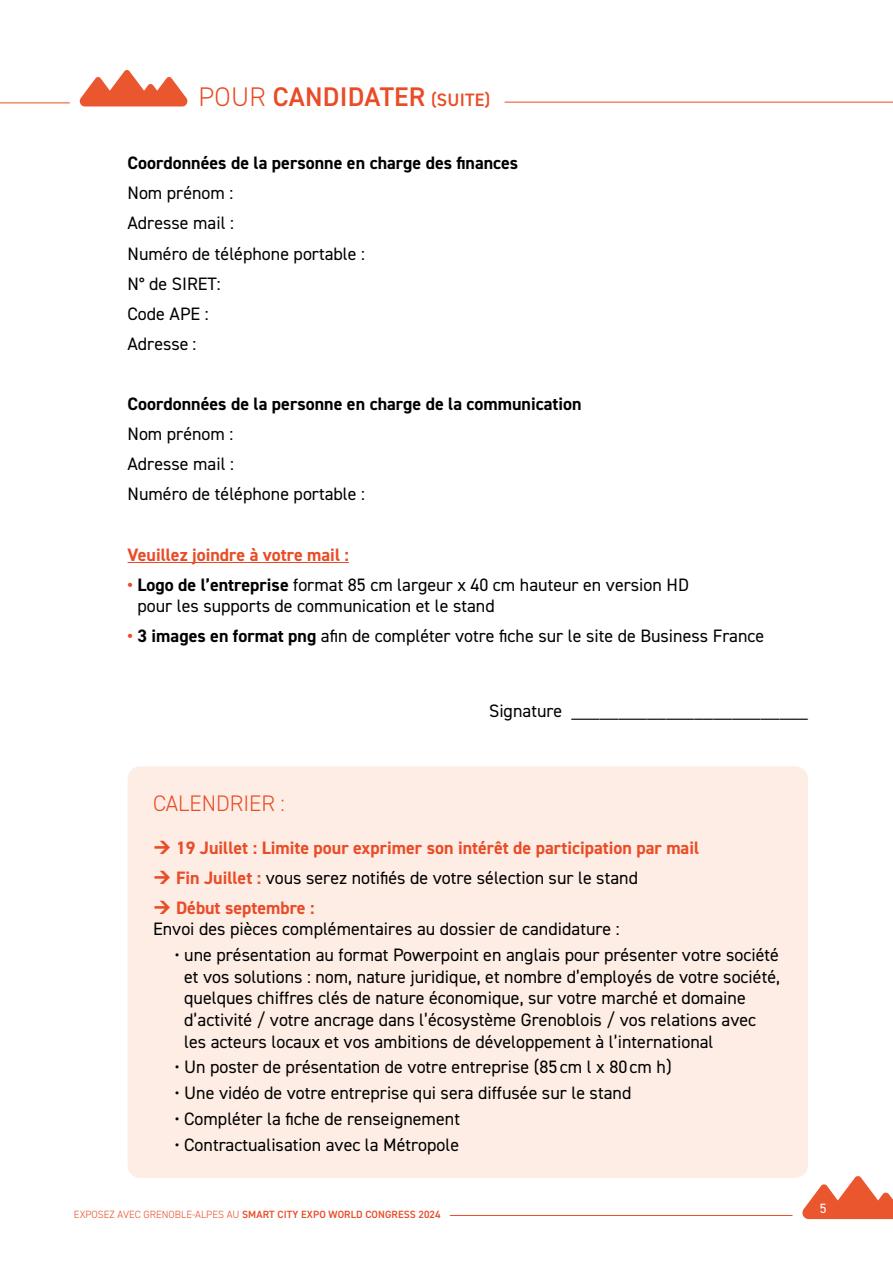
<style>
.page{position:relative;width:893px;height:1263px;background:#fff}
.page>*{position:absolute;margin:0;border:0;box-sizing:border-box;transform-origin:0 0}
.t1{font:600 27px "DIN2014";letter-spacing:.01em;color:#e94c26}
.t2{font:300 22.5px "DIN2014";color:#e94c26}
.t3{font:18px/30.2px "DIN2014";color:#000}
.t4{font:700 18px/30.2px "DIN2014";color:#e94c26}
.t5{font:700 18px "DIN2014";color:#000}
.t6{font:13.5px "DIN2014";color:#fff}
.t7{font:600 10.5px "DIN2014";letter-spacing:.01em;color:#e94c26}
.s1{font-weight:300}
.s2{font-size:18px}
.s3{font-weight:700;color:#e94c26}
.s4{font-weight:700}
.s5{font-weight:400;color:#000}
</style>
<div class="page">
<hr style="left:450px;top:1215px;width:342px;height:1px;background:#e94c26">
<svg style="left:802px;top:1176px;width:91px;height:43px"></svg>
<hr style="left:0;top:102px;width:70px;height:1px;background:#e94c26">
<hr style="left:505px;top:102px;width:388px;height:1px;background:#e94c26">
<svg style="left:79px;top:70px;width:109px;height:36px"></svg>
<hr style="left:128px;top:562px;width:221px;height:1px;background:#e94c26">
<div style="left:128px;top:766px;width:680px;height:412px;background:#fdede4;border-radius:13px"></div>
<h1 class="t1" style="left:199px;top:79px;width:293px"><span class="s1">POUR</span> CANDIDATER <span class="s2">(SUITE)</span></h1>
<p class="t5" style="left:128px;top:151px;width:392px">Coordonnées de la personne en charge des finances</p>
<p class="t3" style="left:128px;top:178px;width:239px">Nom prénom :<br>Adresse mail :<br>Numéro de téléphone portable :<br>N° de SIRET:<br>Code APE :<br>Adresse :</p>
<p class="t5" style="left:128px;top:392px;width:455px">Coordonnées de la personne en charge de la communication</p>
<p class="t3" style="left:128px;top:419px;width:239px">Nom prénom :<br>Adresse mail :<br>Numéro de téléphone portable :</p>
<p class="t4" style="left:128px;top:539px;width:223px">Veuillez joindre à votre mail :</p>
<p class="t3" style="left:137px;top:573px;width:553px;line-height:21.6px;text-indent:-10px"><span class="s3">•</span> <span class="s4">Logo de l’entreprise</span> format 85 cm largeur x 40 cm hauteur en version HD pour les supports de communication et le stand</p>
<p class="t3" style="left:128px;top:621px;width:638px"><span class="s3">•</span> <span class="s4">3 images en format png</span> afin de compléter votre fiche sur le site de Business France</p>
<p class="t3" style="left:489px;top:696px;width:320px">Signature _________________________</p>
<p class="t2" style="left:153px;top:789px;width:133px">CALENDRIER :</p>
<p class="t4" style="left:176px;top:832px;width:525px">19 Juillet : Limite pour exprimer son intérêt de participation par mail<br>Fin Juillet : <span class="s5">vous serez notifiés de votre sélection sur le stand<br></span>Début septembre :</p>
<p class="t3" style="left:153px;top:914px;width:468px">Envoi des pièces complémentaires au dossier de candidature :</p>
<p class="t3" style="left:184px;top:944px;width:597px;line-height:21.6px;text-indent:-10px">• une présentation au format Powerpoint en anglais pour présenter votre société et vos solutions : nom, nature juridique, et nombre d’employés de votre société, quelques chiffres clés de nature économique, sur votre marché et domaine d’activité / votre ancrage dans l’écosystème Grenoblois / vos relations avec les acteurs locaux et vos ambitions de développement à l’international</p>
<p class="t3" style="left:174px;top:1052px;width:499px">• Un poster de présentation de votre entreprise (85 cm l x 80cm h)</p>
<p class="t3" style="left:174px;top:1078px;width:458px">• Une vidéo de votre entreprise qui sera diffusée sur le stand</p>
<p class="t3" style="left:174px;top:1103px;width:287px">• Compléter la fiche de renseignement</p>
<p class="t3" style="left:174px;top:1129px;width:286px">• Contractualisation avec la Métropole</p>
<p class="t7" style="left:74px;top:1207px;width:368px"><span class="s1">EXPOSEZ AVEC GRENOBLE-ALPES AU</span> SMART CITY EXPO WORLD CONGRESS 2024</p>
<p class="t6" style="left:820px;top:1200px;width:8px">5</p>
</div>
